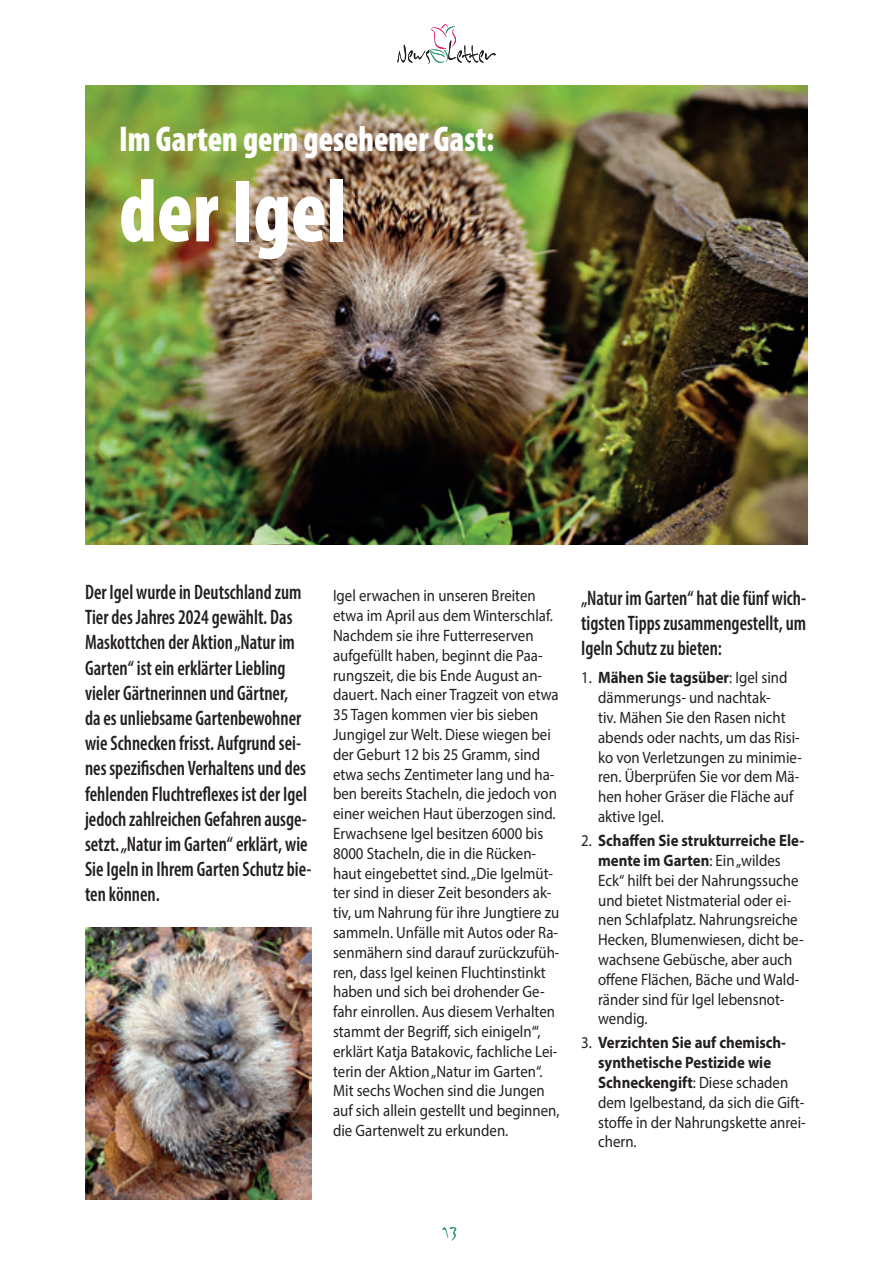
<style>
.page{position:relative;width:893px;height:1263px;background:#fff}
.page>*{position:absolute;margin:0;border:0;box-sizing:border-box;transform-origin:0 0}
.t1{font:900 condensed 90px "Myriad Pro";color:#fff;scale:.9 1}
.t2{font:900 condensed 36px "Myriad Pro";color:#fff;scale:.9 1}
.t3{font:600 condensed 21px/25.2px "Myriad Pro";color:#231f20;scale:.9 1}
.t4{font:21px "Inkburrow";color:#30966d}
.t5{font:16.5px/19.8px "Myriad Pro";color:#231f20;scale:.9 1}
.s1{font-weight:700}
</style>
<div class="page">
<svg style="left:397px;top:24px;width:99px;height:40px"></svg>
<img style="left:85px;top:85px;width:723px;height:459px">
<img style="left:85px;top:928px;width:227px;height:271px">
<h2 class="t2" style="left:119px;top:116px;width:418px">Im Garten gern gesehener Gast:</h2>
<h1 class="t1" style="left:119px;top:154px;width:254px">der Igel</h1>
<p class="t3" style="left:85px;top:579px;width:253px">Der Igel wurde in Deutschland zum Tier des Jahres 2024 gewählt. Das Maskottchen der Aktion „Natur im Garten“ ist ein erklärter Liebling vieler Gärtnerinnen und Gärtner,<br>da es unliebsame Gartenbewohner wie Schnecken frisst. Aufgrund sei&shy;nes spezifischen Verhaltens und des fehlenden Fluchtreflexes ist der Igel jedoch zahlreichen Gefahren ausge&shy;setzt. „Natur im Garten“ erklärt, wie Sie Igeln in Ihrem Garten Schutz bie&shy;ten können.</p>
<p class="t5" style="left:333px;top:586px;width:253px">Igel erwachen in unseren Breiten etwa im April aus dem Winterschlaf.<br>Nachdem sie ihre Futterreserven aufgefüllt haben, beginnt die Paa&shy;rungszeit, die bis Ende August an&shy;dauert. Nach einer Tragzeit von etwa 35 Tagen kommen vier bis sieben Jungigel zur Welt. Diese wiegen bei der Geburt 12 bis 25 Gramm, sind etwa sechs Zentimeter lang und ha&shy;ben bereits Stacheln, die jedoch von einer weichen Haut überzogen sind.<br>Erwachsene Igel besitzen 6000 bis 8000 Stacheln, die in die Rücken&shy;haut eingebettet sind. „Die Igelmüt&shy;ter sind in dieser Zeit besonders ak&shy;tiv, um Nahrung für ihre Jungtiere zu sammeln. Unfälle mit Autos oder Ra&shy;senmähern sind darauf zurückzufüh&shy;ren, dass Igel keinen Fluchtinstinkt haben und sich bei drohender Ge&shy;fahr einrollen. Aus diesem Verhalten stammt der Begriff, sich einigeln‘“, erklärt Katja Batakovic, fachliche Lei&shy;terin der Aktion „Natur im Garten“.<br>Mit sechs Wochen sind die Jungen auf sich allein gestellt und beginnen, die Gartenwelt zu erkunden.</p>
<p class="t3" style="left:581px;top:585px;width:252px;text-align:justify">„Natur im Garten“ hat die fünf wich&shy;tigsten Tipps zusammengestellt, um Igeln Schutz zu bieten:</p>
<p class="t5" style="left:598px;top:668px;width:228px;text-indent:-17px">1. <span class="s1">Mähen Sie tagsüber</span>: Igel sind dämmerungs- und nachtak-<br>tiv. Mähen Sie den Rasen nicht abends oder nachts, um das Risi&shy;ko von Verletzungen zu minimie&shy;ren. Überprüfen Sie vor dem Mä&shy;hen hoher Gräser die Fläche auf aktive Igel.</p>
<p class="t5" style="left:598px;top:830px;width:231px;text-indent:-17px">2. <span class="s1">Schaffen Sie strukturreiche Ele&shy;mente im Garten</span>: Ein „wildes<br>Eck“ hilft bei der Nahrungssuche und bietet Nistmaterial oder ei&shy;nen Schlafplatz. Nahrungsreiche<br>Hecken, Blumenwiesen, dicht be&shy;wachsene Gebüsche, aber auch offene Flächen, Bäche und Wald&shy;ränder sind für Igel lebensnot&shy;wendig.</p>
<p class="t5" style="left:598px;top:1033px;width:232px;text-indent:-17px">3. <span class="s1">Verzichten Sie auf chemisch&shy;synthetische Pestizide wie<br>Schneckengift</span>: Diese schaden dem Igelbestand, da sich die Gift&shy;stoffe in der Nahrungskette anrei&shy;chern.</p>
<p class="t4" style="left:442px;top:1220px;width:17px">13</p>
</div>
